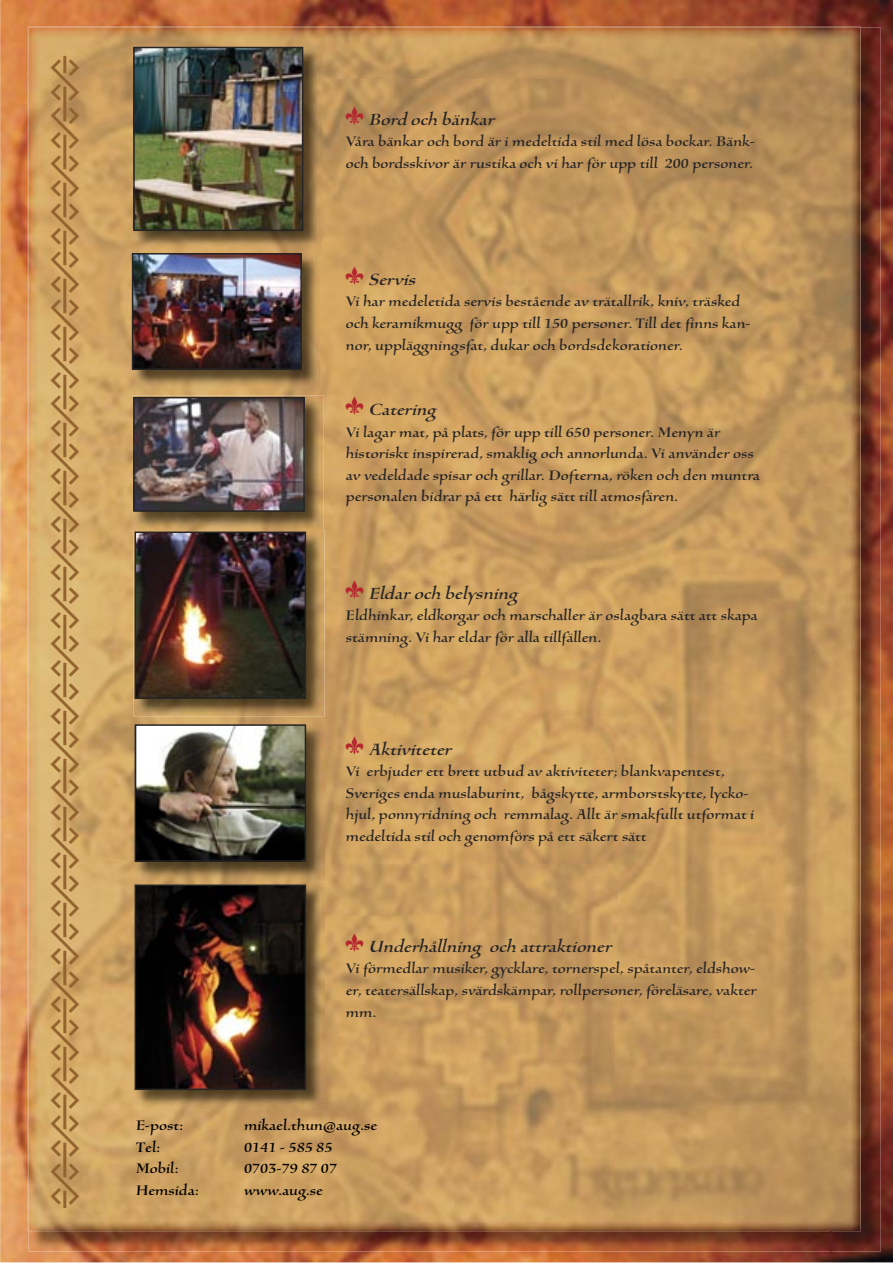
<style>
.page{position:relative;width:893px;height:1263px;background:#fff}
.page>*{position:absolute;margin:0;border:0;box-sizing:border-box;transform-origin:0 0}
.t1{font:48px "Rusticana Borders";letter-spacing:-.005em;color:#92632f}
.t2{font:21px "Silentium Pro Roman I";color:#272425}
.t3{font:18px/21.6px "Silentium Pro Roman I";color:#272425}
.t4{font:18px "Silentium Pro Roman I";color:#000}
</style>
<div class="page">
<img style="left:0;top:0;width:893px;height:1262px">
<img style="left:831px;top:27px;width:50px;height:1224px">
<img style="left:29px;top:1231px;width:802px;height:20px">
<img style="left:28px;top:79px;width:1px;height:1152px">
<img style="left:29px;top:27px;width:146px;height:1204px">
<img style="left:175px;top:27px;width:686px;height:52px">
<img style="left:274px;top:79px;width:342px;height:367px">
<img style="left:616px;top:79px;width:245px;height:1152px">
<img style="left:175px;top:250px;width:99px;height:2px">
<img style="left:175px;top:388px;width:99px;height:8px">
<img style="left:323px;top:446px;width:293px;height:418px">
<img style="left:175px;top:716px;width:148px;height:7px">
<img style="left:175px;top:864px;width:441px;height:53px">
<img style="left:323px;top:917px;width:293px;height:314px">
<img style="left:175px;top:1108px;width:148px;height:123px">
<img style="left:131px;top:252px;width:189px;height:136px">
<img style="left:132px;top:253px;width:170px;height:117px">
<img style="left:132px;top:46px;width:189px;height:204px">
<img style="left:133px;top:47px;width:170px;height:184px">
<img style="left:132px;top:396px;width:191px;height:135px">
<img style="left:133px;top:397px;width:172px;height:115px">
<img style="left:133px;top:883px;width:192px;height:225px">
<img style="left:135px;top:884px;width:171px;height:206px">
<img style="left:133px;top:723px;width:192px;height:158px">
<img style="left:135px;top:724px;width:171px;height:138px">
<img style="left:133px;top:530px;width:192px;height:186px">
<img style="left:135px;top:531px;width:171px;height:168px">
<svg style="left:346px;top:106px;width:17px;height:19px"></svg>
<svg style="left:346px;top:266px;width:17px;height:18px"></svg>
<svg style="left:346px;top:396px;width:17px;height:19px"></svg>
<svg style="left:346px;top:580px;width:17px;height:18px"></svg>
<svg style="left:346px;top:736px;width:17px;height:18px"></svg>
<svg style="left:346px;top:933px;width:17px;height:18px"></svg>
<h1 class="t1" style="left:45px;top:1208px;width:1154px;rotate:-90deg">GGGGGGGGGGGGGGGGGGGGGGGG</h1>
<p class="t2" style="left:369px;top:104px;width:131px">Bord och bänkar</p>
<p class="t3" style="left:346px;top:129px;width:411px">Våra bänkar och bord är i medeltida stil med lösa bockar. Bänk&shy;och bordsskivor är rustika och vi har för upp till 200 personer.</p>
<p class="t2" style="left:369px;top:264px;width:52px">Servis</p>
<p class="t3" style="left:346px;top:289px;width:406px">Vi har medeletida servis bestående av trätallrik, kniv, träsked och keramikmugg för upp till 150 personer. Till det finns kan&shy;nor, uppläggningsfat, dukar och bordsdekorationer.</p>
<p class="t2" style="left:369px;top:394px;width:69px">Catering</p>
<p class="t3" style="left:346px;top:419px;width:416px">Vi lagar mat, på plats, för upp till 650 personer. Menyn är historiskt inspirerad, smaklig och annorlunda. Vi använder oss av vedeldade spisar och grillar. Dofterna, röken och den muntra personalen bidrar på ett härlig sätt till atmosfären.</p>
<p class="t2" style="left:369px;top:577px;width:151px">Eldar och belysning</p>
<p class="t3" style="left:346px;top:603px;width:413px">Eldhinkar, eldkorgar och marschaller är oslagbara sätt att skapa stämning. Vi har eldar för alla tillfällen.</p>
<p class="t2" style="left:369px;top:733px;width:88px">Aktiviteter</p>
<p class="t3" style="left:346px;top:759px;width:410px">Vi erbjuder ett brett utbud av aktiviteter; blankvapentest, Sveriges enda muslaburint, bågskytte, armborstskytte, lycko&shy;hjul, ponnyridning och remmalag. Allt är smakfullt utformat i medeltida stil och genomförs på ett säkert sätt</p>
<p class="t2" style="left:369px;top:931px;width:249px">Underhållning och attraktioner</p>
<p class="t3" style="left:346px;top:956px;width:412px;text-align:justify">Vi förmedlar musiker, gycklare, tornerspel, spåtanter, eldshow&shy;er, teatersällskap, svärdskämpar, rollpersoner, föreläsare, vakter mm.</p>
<p class="t4" style="left:136px;top:1112px;width:49px">E-post:</p>
<p class="t4" style="left:244px;top:1112px;width:135px">mikael.thun@aug.se</p>
<p class="t4" style="left:136px;top:1134px;width:26px">Tel:</p>
<p class="t4" style="left:244px;top:1134px;width:90px">0141 - 585 85</p>
<p class="t4" style="left:136px;top:1155px;width:44px">Mobil:</p>
<p class="t4" style="left:244px;top:1155px;width:95px">0703-79 87 07</p>
<p class="t4" style="left:136px;top:1177px;width:64px">Hemsida:</p>
<p class="t4" style="left:244px;top:1177px;width:80px">www.aug.se</p>
</div>
